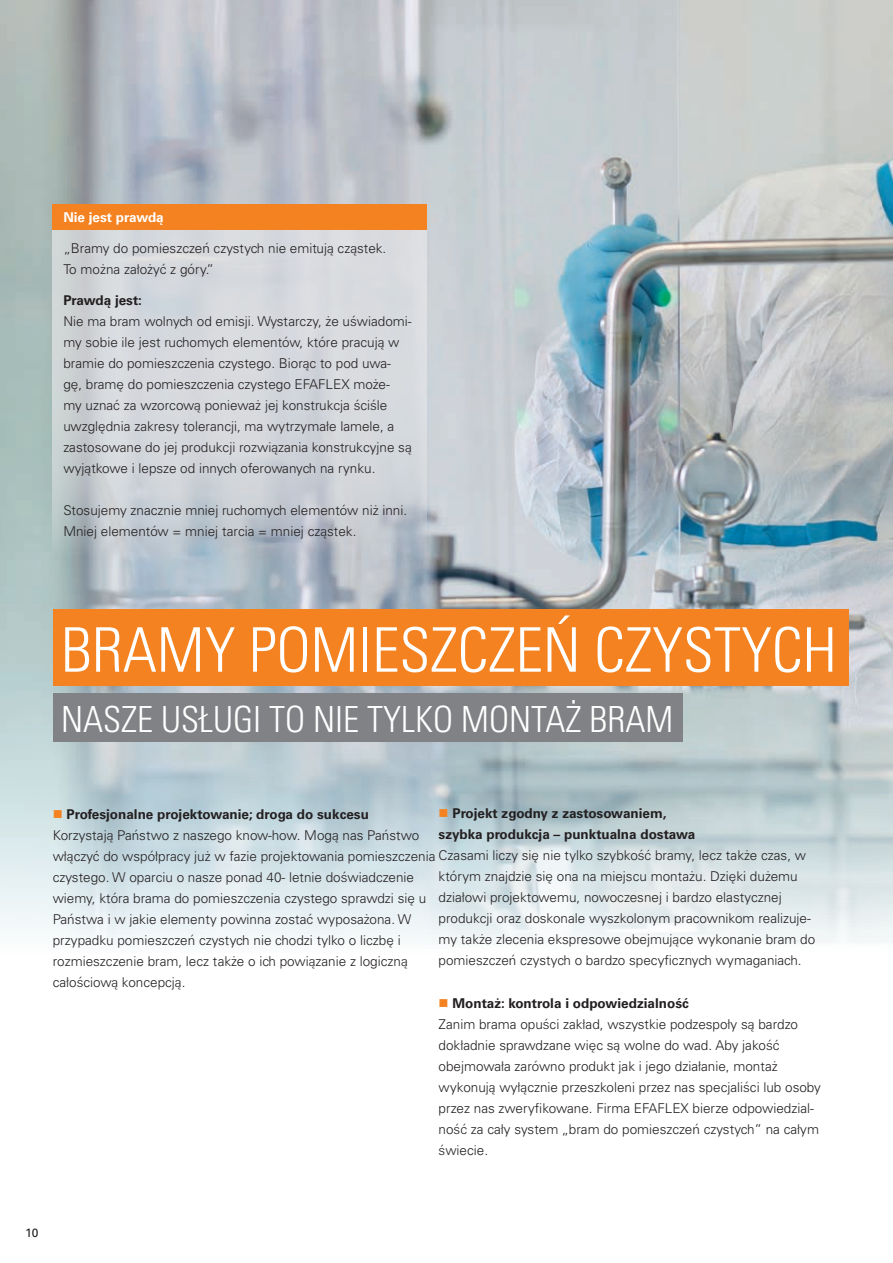
<style>
.page{position:relative;width:893px;height:1263px;background:#fff}
.page>*{position:absolute;margin:0;border:0;box-sizing:border-box;transform-origin:0 0}
.t1{font:61.5px "Univers LTCYR 47 Light Cond";color:#fff}
.t2{font:36px "Univers LTCYR 47 Light Cond";color:#fff}
.t3{font:300 13.5px/21px "Univers CE";color:#231f20}
.t4{font:700 13.5px/21px "Univers CE";color:#231f20}
.t5{font:700 13.5px "Univers CE";color:#fff}
.t6{font:12px "Univers";color:#231f20}
.s1{color:#f58220}
.s2{font-weight:700}
</style>
<div class="page">
<img style="left:0;top:0;width:893px;height:944px">
<div style="left:53px;top:609px;width:795px;height:76px;background:#f58220"></div>
<div style="left:53px;top:694px;width:629px;height:48px;background:#808285"></div>
<div style="left:53px;top:204px;width:374px;height:26px;background:#f58220"></div>
<svg style="left:53px;top:230px;width:374px;height:325px;background:#cfd3d8"></svg>
<p class="t5" style="left:63px;top:209px;width:102px">Nie jest prawdą</p>
<p class="t3" style="left:63px;top:237px;width:324px">„Bramy do pomieszczeń czystych nie emitują cząstek.<br>To można założyć z góry.”</p>
<p class="t4" style="left:63px;top:290px;width:80px">Prawdą jest:</p>
<p class="t3" style="left:63px;top:311px;width:350px">Nie ma bram wolnych od emisji. Wystarczy, że uświadomi&shy;my sobie ile jest ruchomych elementów, które pracują w bramie do pomieszczenia czystego. Biorąc to pod uwa&shy;gę, bramę do pomieszczenia czystego EFAFLEX może-<br>my uznać za wzorcową ponieważ jej konstrukcja ściśle uwzględnia zakresy tolerancji, ma wytrzymałe lamele, a zastosowane do jej produkcji rozwiązania konstrukcyjne są wyjątkowe i lepsze od innych oferowanych na rynku.</p>
<p class="t3" style="left:63px;top:500px;width:345px">Stosujemy znacznie mniej ruchomych elementów niż inni.<br>Mniej elementów = mniej tarcia = mniej cząstek.</p>
<h1 class="t1" style="left:61px;top:608px;width:777px">BRAMY POMIESZCZEŃ CZYSTYCH</h1>
<h2 class="t2" style="left:61px;top:695px;width:614px">NASZE USŁUGI TO NIE TYLKO MONTAŻ BRAM</h2>
<p class="t4" style="left:439px;top:804px;width:258px"><span class="s1">■</span> Projekt zgodny z zastosowaniem, szybka produkcja – punktualna dostawa</p>
<p class="t3" style="left:439px;top:866px;width:378px">którym znajdzie się ona na miejscu montażu. Dzięki dużemu działowi projektowemu, nowoczesnej i bardzo elastycznej produkcji oraz doskonale wyszkolonym pracownikom realizuje&shy;my także zlecenia ekspresowe obejmujące wykonanie bram do pomieszczeń czystych o bardzo specyficznych wymaganiach.</p>
<p class="t3" style="left:439px;top:992px;width:384px"><span class="s1">■</span> <span class="s2">Montaż: kontrola i odpowiedzialność<br></span>Zanim brama opuści zakład, wszystkie podzespoły są bardzo dokładnie sprawdzane więc są wolne do wad. Aby jakość obejmowała zarówno produkt jak i jego działanie, montaż wykonują wyłącznie przeszkoleni przez nas specjaliści lub osoby przez nas zweryfikowane. Firma EFAFLEX bierze odpowiedzial&shy;ność za cały system „bram do pomieszczeń czystych” na całym świecie.</p>
<p class="t3" style="left:53px;top:804px;width:755px"><span class="s1">■</span> <span class="s2">Profesjonalne projektowanie; droga do sukcesu<br></span>Korzystają Państwo z naszego know-how. Mogą nas Państwo<br>włączyć do współpracy już w fazie projektowania pomieszczenia Czasami liczy się nie tylko szybkość bramy, lecz także czas, w czystego. W oparciu o nasze ponad 40- letnie doświadczenie<br>wiemy, która brama do pomieszczenia czystego sprawdzi się u<br>Państwa i w jakie elementy powinna zostać wyposażona. W<br>przypadku pomieszczeń czystych nie chodzi tylko o liczbę i<br>rozmieszczenie bram, lecz także o ich powiązanie z logiczną<br>całościową koncepcją.</p>
<p class="t6" style="left:25px;top:1225px;width:15px">10</p>
</div>
